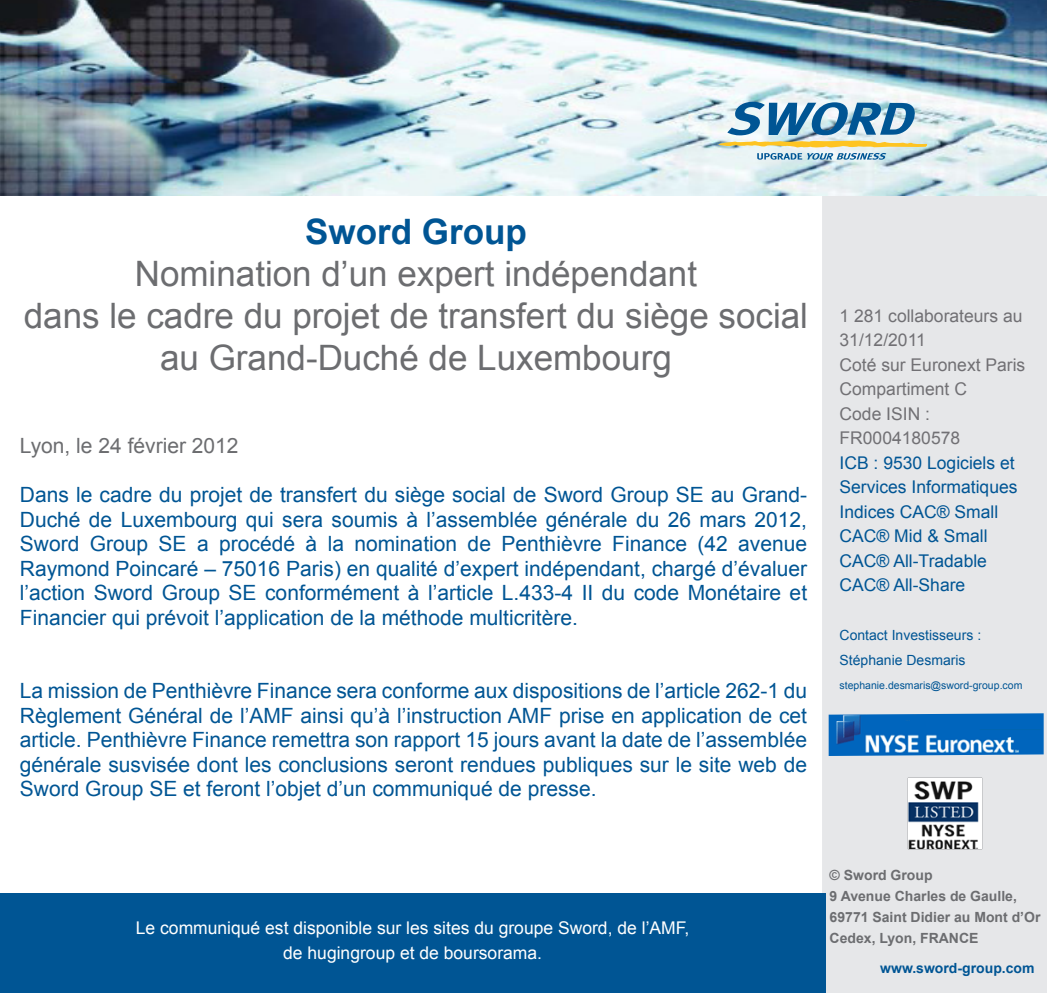
<style>
.page{position:relative;width:1047px;height:993px;background:#fff}
.page>*{position:absolute;margin:0;border:0;box-sizing:border-box;transform-origin:0 0}
.t1{font:35px "Arial";color:#6c6d70}
.t2{font:700 35px "Arial";color:#005594}
.t3{font:21px/24.5px "Arial";color:#005594;text-align:justify}
.t4{font:21px "Arial";color:#6c6d70}
.t5{font:17.5px/24.5px "Arial";color:#005594}
.t6{font:17.5px "Arial";color:#fff}
.t7{font:17.5px/24.5px "Arial";color:#717074}
.t8{font:700 14px/21px "Arial";color:#6c6d70}
.t9{font:14px/24.5px "Arial";color:#005594}
.t10{font:700 14px "Arial";color:#005594}
.t11{font:10.5px "Arial";color:#005594}
</style>
<div class="page">
<div style="left:822px;top:0;width:225px;height:992px;background:#e6e7e9"></div>
<img style="left:828px;top:713px;width:215px;height:42px">
<img style="left:0;top:0;width:1047px;height:195px">
<div style="left:0;top:893px;width:825px;height:99px;background:#005594"></div>
<svg style="left:718px;top:102px;width:209px;height:58px"></svg>
<img style="left:907px;top:777px;width:75px;height:72px">
<p class="t2" style="left:305px;top:208px;width:223px">Sword Group</p>
<p class="t1" style="left:135px;top:250px;width:564px">Nomination d’un expert indépendant</p>
<p class="t1" style="left:24px;top:292px;width:785px">dans le cadre du projet de transfert du siège social</p>
<p class="t1" style="left:160px;top:334px;width:513px">au Grand-Duché de Luxembourg</p>
<p class="t4" style="left:20px;top:431px;width:220px">Lyon, le 24 février 2012</p>
<p class="t3" style="left:20px;top:482px;width:789px">Dans le cadre du projet de transfert du siège social de Sword Group SE au Grand-Duché de Luxembourg qui sera soumis à l’assemblée générale du 26 mars 2012, Sword Group SE a procédé à la nomination de Penthièvre Finance (42 avenue Raymond Poincaré – 75016 Paris) en qualité d’expert indépendant, chargé d’évaluer l’action Sword Group SE conformément à l’article L.433-4 II du code Monétaire et Financier qui prévoit l’application de la méthode multicritère.</p>
<p class="t3" style="left:20px;top:678px;width:789px">La mission de Penthièvre Finance sera conforme aux dispositions de l’article 262-1 du Règlement Général de l’AMF ainsi qu’à l’instruction AMF prise en application de cet article. Penthièvre Finance remettra son rapport 15 jours avant la date de l’assemblée générale susvisée dont les conclusions seront rendues publiques sur le site web de Sword Group SE et feront l’objet d’un communiqué de presse.</p>
<p class="t7" style="left:839px;top:303px;width:187px">1 281 collaborateurs au<br>31/12/2011<br>Coté sur Euronext Paris<br>Compartiment C<br>Code ISIN :<br>FR0004180578</p>
<p class="t5" style="left:839px;top:450px;width:179px">ICB : 9530 Logiciels et<br>Services Informatiques<br>Indices CAC® Small<br>CAC® Mid &amp; Small<br>CAC® All-Tradable<br>CAC® All-Share</p>
<p class="t9" style="left:839px;top:623px;width:143px">Contact Investisseurs :<br>Stéphanie Desmaris</p>
<p class="t11" style="left:839px;top:678px;width:184px">stephanie.desmaris@sword-group.com</p>
<p class="t6" style="left:136px;top:916px;width:555px">Le communiqué est disponible sur les sites du groupe Sword, de l’AMF,</p>
<p class="t6" style="left:283px;top:940px;width:260px">de hugingroup et de boursorama.</p>
<p class="t8" style="left:829px;top:864px;width:212px">© Sword Group<br>9 Avenue Charles de Gaulle,<br>69771 Saint Didier au Mont d’Or<br>Cedex, Lyon, FRANCE</p>
<p class="t10" style="left:880px;top:958px;width:156px">www.sword-group.com</p>
</div>
